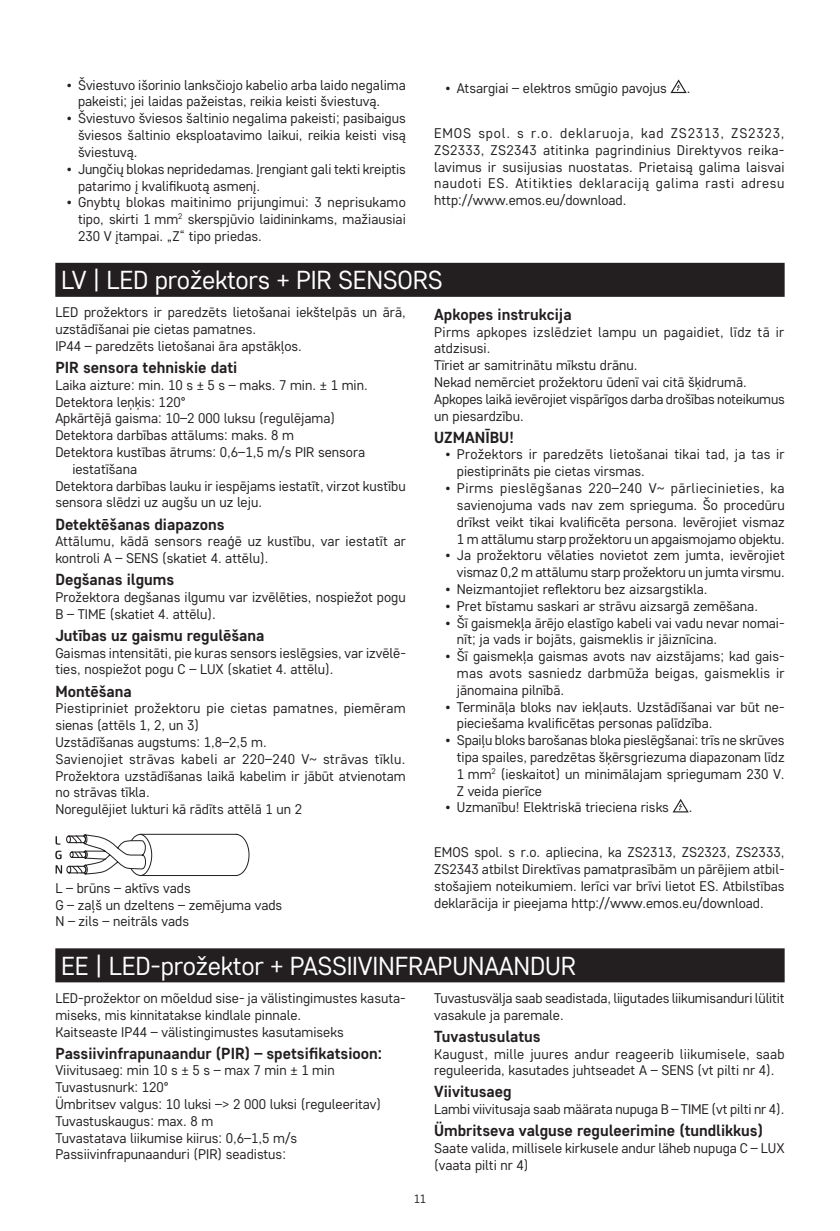
<style>
.page{position:relative;width:840px;height:1231px;background:#fff}
.page>*{position:absolute;margin:0;border:0;box-sizing:border-box;transform-origin:0 0}
.t1{font:26px "Core Sans D35";letter-spacing:-.01em;color:#fff}
.t2{font:700 16px "Core Sans D55";color:#231f20}
.t3{font:14px/16.8px "Core Sans D35";color:#231f20}
.t4{font:12px "Core Sans D35";color:#231f20}
</style>
<div class="page">
<svg style="left:670px;top:79px;width:16px;height:14px"></svg>
<div style="left:55px;top:263px;width:729px;height:34px;background:#231f20"></div>
<svg style="left:55px;top:833px;width:195px;height:43px"></svg>
<svg style="left:673px;top:799px;width:15px;height:13px"></svg>
<div style="left:55px;top:948px;width:729px;height:34px;background:#231f20"></div>
<p class="t3" style="left:78px;top:76px;width:329px;text-indent:-11px">• Šviestuvo išorinio lanksčiojo kabelio arba laido negalima pakeisti; jei laidas pažeistas, reikia keisti šviestuvą.</p>
<p class="t3" style="left:78px;top:109px;width:329px;text-align:justify;text-indent:-11px">• Šviestuvo šviesos šaltinio negalima pakeisti; pasibaigus šviesos šaltinio eksploatavimo laikui, reikia keisti visą šviestuvą.</p>
<p class="t3" style="left:78px;top:160px;width:329px;text-indent:-11px">• Jungčių blokas nepridedamas. Įrengiant gali tekti kreiptis patarimo į kvalifikuotą asmenį.</p>
<p class="t3" style="left:78px;top:193px;width:329px;text-align:justify;text-indent:-11px">• Gnybtų blokas maitinimo prijungimui: 3 neprisukamo tipo, skirti 1 mm<sup>2</sup> skerspjūvio laidininkams, mažiausiai 230 V įtampai. „Z“ tipo priedas.</p>
<p class="t3" style="left:445px;top:79px;width:223px">• Atsargiai – elektros smūgio pavojus</p>
<p class="t3" style="left:686px;top:79px;width:5px">.</p>
<p class="t3" style="left:434px;top:124px;width:352px;text-align:justify">EMOS spol. s r.o. deklaruoja, kad ZS2313, ZS2323, ZS2333, ZS2343 atitinka pagrindinius Direktyvos reika&shy;lavimus ir susijusias nuostatas. Prietaisą galima laisvai naudoti ES. Atitikties deklaraciją galima rasti adresu http://www.emos.eu/download.</p>
<h1 class="t1" style="left:61px;top:263px;width:383px">LV | LED prožektors + PIR SENSORS</h1>
<p class="t3" style="left:55px;top:303px;width:352px">LED prožektors ir paredzēts lietošanai iekštelpās un ārā, uzstādīšanai pie cietas pamatnes.<br>IP44 – paredzēts lietošanai āra apstākļos.</p>
<p class="t2" style="left:55px;top:357px;width:183px">PIR sensora tehniskie dati</p>
<p class="t3" style="left:55px;top:376px;width:314px">Laika aizture: min. 10 s ± 5 s – maks. 7 min. ± 1 min.</p>
<p class="t3" style="left:55px;top:393px;width:132px">Detektora leņķis: 120°</p>
<p class="t3" style="left:55px;top:409px;width:281px">Apkārtējā gaisma: 10–2 000 luksu (regulējama)</p>
<p class="t3" style="left:55px;top:426px;width:240px">Detektora darbības attālums: maks. 8 m</p>
<p class="t3" style="left:55px;top:443px;width:311px">Detektora kustības ātrums: 0,6–1,5 m/s PIR sensora</p>
<p class="t3" style="left:72px;top:460px;width:66px">iestatīšana</p>
<p class="t3" style="left:55px;top:477px;width:352px">Detektora darbības lauku ir iespējams iestatīt, virzot kustību</p>
<p class="t3" style="left:55px;top:493px;width:208px">sensora slēdzi uz augšu un uz leju.</p>
<p class="t2" style="left:55px;top:513px;width:171px">Detektēšanas diapazons</p>
<p class="t3" style="left:55px;top:532px;width:352px">Attālumu, kādā sensors reaģē uz kustību, var iestatīt ar kontroli A – SENS (skatiet 4. attēlu).</p>
<p class="t2" style="left:55px;top:569px;width:120px">Degšanas ilgums</p>
<p class="t3" style="left:55px;top:588px;width:352px">Prožektora degšanas ilgumu var izvēlēties, nospiežot pogu<br>B – TIME (skatiet 4. attēlu).</p>
<p class="t2" style="left:55px;top:624px;width:210px">Jutības uz gaismu regulēšana</p>
<p class="t3" style="left:55px;top:644px;width:352px">Gaismas intensitāti, pie kuras sensors ieslēgsies, var izvēlē&shy;ties, nospiežot pogu C – LUX (skatiet 4. attēlu).</p>
<p class="t2" style="left:55px;top:680px;width:78px">Montēšana</p>
<p class="t3" style="left:55px;top:699px;width:352px">Piestipriniet prožektoru pie cietas pamatnes, piemēram sienas (attēls 1, 2, un 3)<br>Uzstādīšanas augstums: 1,8–2,5 m.<br>Savienojiet strāvas kabeli ar 220–240 V~ strāvas tīklu.<br>Prožektora uzstādīšanas laikā kabelim ir jābūt atvienotam no strāvas tīkla.<br>Noregulējiet lukturi kā rādīts attēlā 1 un 2</p>
<p class="t2" style="left:434px;top:304px;width:139px">Apkopes instrukcija</p>
<p class="t3" style="left:434px;top:323px;width:352px">Pirms apkopes izslēdziet lampu un pagaidiet, līdz tā ir atdzisusi.<br>Tīriet ar samitrinātu mīkstu drānu.<br>Nekad nemērciet prožektoru ūdenī vai citā šķidrumā.<br>Apkopes laikā ievērojiet vispārīgos darba drošības noteikumus un piesardzību.</p>
<p class="t2" style="left:434px;top:426px;width:82px">UZMANĪBU!</p>
<p class="t3" style="left:456px;top:445px;width:329px;text-indent:-11px">• Prožektors ir paredzēts lietošanai tikai tad, ja tas ir piestiprināts pie cietas virsmas.</p>
<p class="t3" style="left:456px;top:479px;width:329px;text-align:justify;text-indent:-11px">• Pirms pieslēgšanas 220–240 V~ pārliecinieties, ka savienojuma vads nav zem sprieguma. Šo procedūru drīkst veikt tikai kvalificēta persona. Ievērojiet vismaz 1 m attālumu starp prožektoru un apgaismojamo objektu.</p>
<p class="t3" style="left:445px;top:546px;width:340px;text-align:right">• Ja prožektoru vēlaties novietot zem jumta, ievērojiet vismaz 0,2 m attālumu starp prožektoru un jumta virsmu.</p>
<p class="t3" style="left:445px;top:580px;width:263px">• Neizmantojiet reflektoru bez aizsargstikla.</p>
<p class="t3" style="left:445px;top:597px;width:314px">• Pret bīstamu saskari ar strāvu aizsargā zemēšana.</p>
<p class="t3" style="left:456px;top:613px;width:329px;text-indent:-11px">• Šī gaismekļa ārējo elastīgo kabeli vai vadu nevar nomai&shy;nīt; ja vads ir bojāts, gaismeklis ir jāiznīcina.</p>
<p class="t3" style="left:456px;top:647px;width:329px;text-align:justify;text-indent:-11px">• Šī gaismekļa gaismas avots nav aizstājams; kad gais&shy;mas avots sasniedz darbmūža beigas, gaismeklis ir jānomaina pilnībā.</p>
<p class="t3" style="left:456px;top:697px;width:329px;text-indent:-11px">• Termināļa bloks nav iekļauts. Uzstādīšanai var būt ne&shy;pieciešama kvalificētas personas palīdzība.</p>
<p class="t3" style="left:456px;top:731px;width:329px;text-align:justify;text-indent:-11px">• Spaiļu bloks barošanas bloka pieslēgšanai: trīs ne skrūves tipa spailes, paredzētas šķērsgriezuma diapazonam līdz 1 mm<sup>2</sup> (ieskaitot) un minimālajam spriegumam 230 V.<br>Z veida pierīce</p>
<p class="t3" style="left:445px;top:798px;width:225px">• Uzmanību! Elektriskā trieciena risks</p>
<p class="t3" style="left:688px;top:798px;width:5px">.</p>
<p class="t3" style="left:434px;top:843px;width:352px;text-align:justify">EMOS spol. s r.o. apliecina, ka ZS2313, ZS2323, ZS2333, ZS2343 atbilst Direktīvas pamatprasībām un pārējiem atbil&shy;stošajiem noteikumiem. Ierīci var brīvi lietot ES. Atbilstības deklarācija ir pieejama http://www.emos.eu/download.</p>
<p class="t3" style="left:55px;top:879px;width:228px">L – brūns – aktīvs vads<br>G – zaļš un dzeltens – zemējuma vads<br>N – zils – neitrāls vads</p>
<h1 class="t1" style="left:61px;top:948px;width:516px">EE | LED-prožektor + PASSIIVINFRAPUNAANDUR</h1>
<p class="t3" style="left:55px;top:989px;width:352px">LED-prožektor on mõeldud sise- ja välistingimustes kasuta&shy;miseks, mis kinnitatakse kindlale pinnale.<br>Kaitseaste IP44 – välistingimustes kasutamiseks</p>
<p class="t2" style="left:55px;top:1042px;width:328px">Passiivinfrapunaandur (PIR) – spetsifikatsioon:</p>
<p class="t3" style="left:55px;top:1061px;width:327px">Viivitusaeg: min 10 s ± 5 s – max 7 min ± 1 min Tuvastusnurk: 120°<br>Ümbritsev valgus: 10 luksi –&gt; 2 000 luksi (reguleeritav)<br>Tuvastuskaugus: max. 8 m<br>Tuvastatava liikumise kiirus: 0,6–1,5 m/s Passiivinfrapunaanduri (PIR) seadistus:</p>
<p class="t3" style="left:434px;top:989px;width:351px">Tuvastusvälja saab seadistada, liigutades liikumisanduri lülitit vasakule ja paremale.</p>
<p class="t2" style="left:434px;top:1025px;width:108px">Tuvastusulatus</p>
<p class="t3" style="left:434px;top:1044px;width:352px">Kaugust, mille juures andur reageerib liikumisele, saab reguleerida, kasutades juhtseadet A – SENS (vt pilti nr 4).</p>
<p class="t2" style="left:434px;top:1081px;width:79px">Viivitusaeg</p>
<p class="t3" style="left:434px;top:1100px;width:351px">Lambi viivitusaja saab määrata nupuga B – TIME (vt pilti nr 4).</p>
<p class="t2" style="left:434px;top:1120px;width:330px">Ümbritseva valguse reguleerimine (tundlikkus)</p>
<p class="t3" style="left:434px;top:1139px;width:352px">Saate valida, millisele kirkusele andur läheb nupuga C – LUX (vaata pilti nr 4)</p>
<p class="t4" style="left:413px;top:1190px;width:14px">11</p>
</div>
